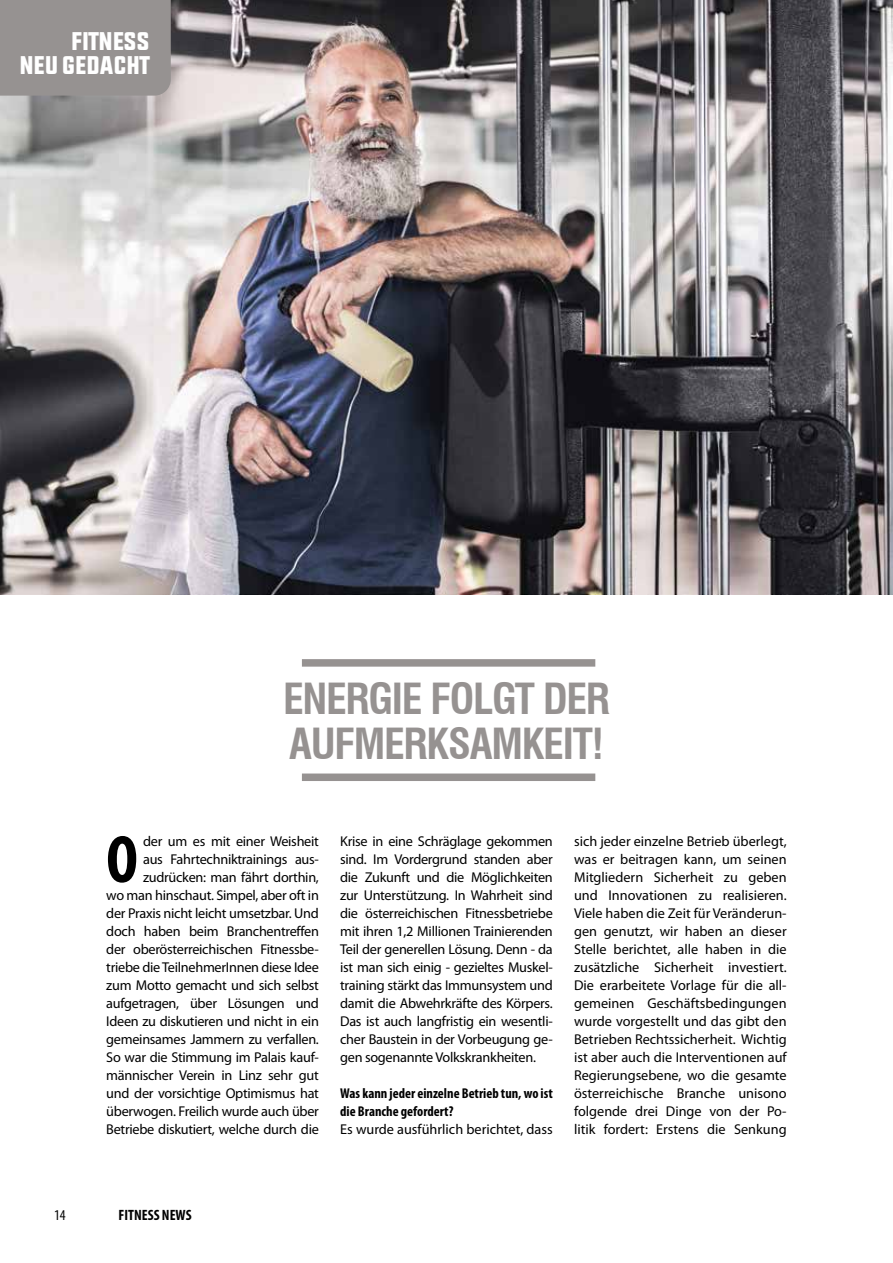
<style>
.page{position:relative;width:893px;height:1263px;background:#fff}
.page>*{position:absolute;margin:0;border:0;box-sizing:border-box;transform-origin:0 0}
.t1{font:700 condensed 67.65px "Myriad Pro";color:#000}
.t2{font:700 condensed 41.85px/44.5px "Swiss 721 BT";letter-spacing:-.03em;color:#969291}
.t3{font:25.5px/24.3px "Upbolters New";color:#fff;text-align:right}
.t4{font:700 condensed 15px "Myriad Pro";color:#000}
.t5{font:condensed 15px "Myriad Pro";color:#000}
.t6{font:14.25px/18px "Myriad Pro";letter-spacing:-.02em;color:#000;text-align:justify}
.t7{font:700 condensed 14.25px/18px "Myriad Pro";color:#000}
.t8{font:14.25px "Myriad Pro";color:#000}
</style>
<div class="page">
<img style="left:0;top:0;width:893px;height:594px">
<div style="left:0;top:0;width:171px;height:96px;background:#969291"></div>
<div style="left:302px;top:773px;width:293px;height:8px;background:#969291"></div>
<div style="left:302px;top:659px;width:293px;height:8px;background:#969291"></div>
<h3 class="t3" style="left:19px;top:29px;width:132px">FITNESS<br>NEU GEDACHT</h3>
<h2 class="t2" style="left:283px;top:677px;width:328px">ENERGIE FOLGT DER<br>AUFMERKSAMKEIT!</h2>
<p class="t6" style="left:106px;top:833px;width:214px;text-align:right">der um es mit einer Weisheit<br>aus Fahrtechniktrainings aus&shy;zudrücken: man fährt dorthin,<br>wo man hinschaut. Simpel, aber oft in der Praxis nicht leicht umsetzbar. Und doch haben beim Branchentreffen der oberösterreichischen Fitnessbe&shy;triebe die TeilnehmerInnen diese Idee zum Motto gemacht und sich selbst aufgetragen, über Lösungen und Ideen zu diskutieren und nicht in ein gemeinsames Jammern zu verfallen.<br>So war die Stimmung im Palais kauf&shy;männischer Verein in Linz sehr gut und der vorsichtige Optimismus hat überwogen. Freilich wurde auch über Betriebe diskutiert, welche durch die</p>
<p class="t6" style="left:340px;top:832px;width:214px">Krise in eine Schräglage gekommen sind. Im Vordergrund standen aber die Zukunft und die Möglichkeiten zur Unterstützung. In Wahrheit sind die österreichischen Fitnessbetriebe mit ihren 1,2 Millionen Trainierenden Teil der generellen Lösung. Denn - da ist man sich einig - gezieltes Muskel&shy;training stärkt das Immunsystem und damit die Abwehrkräfte des Körpers.<br>Das ist auch langfristig ein wesentli&shy;cher Baustein in der Vorbeugung ge&shy;gen sogenannte Volkskrankheiten.</p>
<h1 class="t1" style="left:106px;top:822px;width:33px">O</h1>
<p class="t7" style="left:340px;top:1084px;width:214px">Was kann jeder einzelne Betrieb tun, wo ist die Branche gefordert?</p>
<p class="t8" style="left:340px;top:1121px;width:214px">Es wurde ausführlich berichtet, dass</p>
<p class="t6" style="left:574px;top:832px;width:214px">sich jeder einzelne Betrieb überlegt, was er beitragen kann, um seinen Mitgliedern Sicherheit zu geben und Innovationen zu realisieren.<br>Viele haben die Zeit für Veränderun&shy;gen genutzt, wir haben an dieser Stelle berichtet, alle haben in die zusätzliche Sicherheit investiert.<br>Die erarbeitete Vorlage für die all&shy;gemeinen Geschäftsbedingungen wurde vorgestellt und das gibt den Betrieben Rechtssicherheit. Wichtig ist aber auch die Interventionen auf Regierungsebene, wo die gesamte österreichische Branche unisono folgende drei Dinge von der Po&shy;litik fordert: Erstens die Senkung</p>
<p class="t5" style="left:54px;top:1207px;width:13px">14</p>
<p class="t4" style="left:119px;top:1207px;width:75px">FITNESS NEWS</p>
</div>
